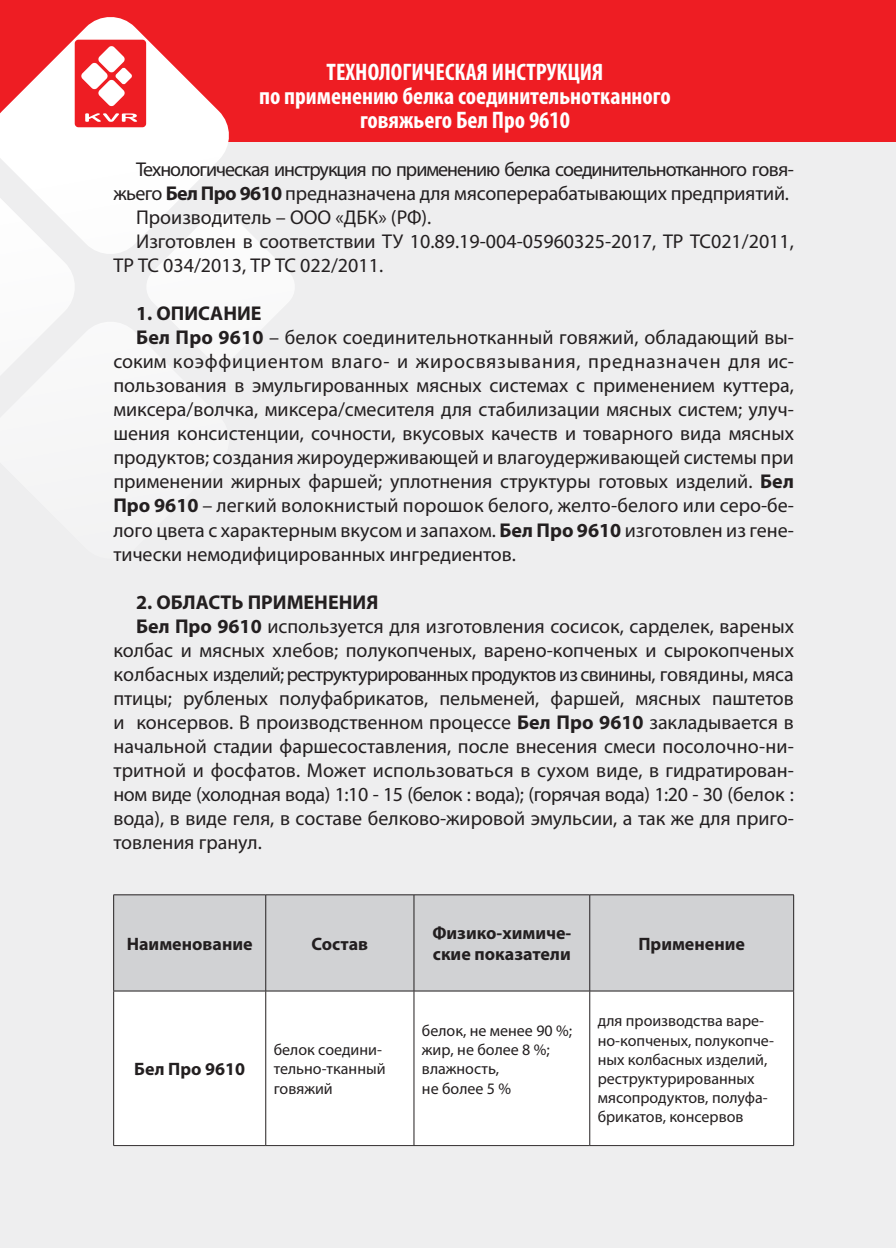
<style>
.page{position:relative;width:896px;height:1248px;background:#fff}
.page>*{position:absolute;margin:0;border:0;box-sizing:border-box;transform-origin:0 0}
.t1{font:700 condensed 24px "Myriad Pro";color:#fff}
.t2{font:20px/24px "Myriad Pro";letter-spacing:-.005em;color:#231f20;text-align:justify}
.t3{font:20px/24px "Myriad Pro";letter-spacing:-.045em;color:#231f20;text-align:right}
.t4{font:700 20px "Myriad Pro";color:#231f20}
.t5{font:700 18px/21.6px "Myriad Pro";color:#231f20}
.t6{font:16px/19.2px "Myriad Pro";color:#231f20}
.s1{font-weight:700}
</style>
<div class="page">
<div style="left:0;top:0;width:896px;height:1247px;background:#eeeeef"></div>
<div style="left:0;top:0;width:896px;height:142px;background:#ee1d23"></div>
<div style="left:113px;top:901px;width:681px;height:245px;background:#fff"></div>
<div style="left:114px;top:895px;width:679px;height:95px;background:#d1d2d4"></div>
<hr style="left:113px;top:894px;width:153px;height:1px;background:#231f20">
<hr style="left:113px;top:895px;width:1px;height:95px;background:#231f20">
<hr style="left:266px;top:894px;width:148px;height:1px;background:#231f20">
<hr style="left:414px;top:894px;width:176px;height:1px;background:#231f20">
<hr style="left:590px;top:894px;width:204px;height:1px;background:#231f20">
<hr style="left:793px;top:895px;width:1px;height:95px;background:#231f20">
<hr style="left:113px;top:990px;width:153px;height:1px;background:#231f20">
<hr style="left:113px;top:991px;width:1px;height:154px;background:#231f20">
<hr style="left:266px;top:990px;width:148px;height:1px;background:#231f20">
<hr style="left:414px;top:990px;width:176px;height:1px;background:#231f20">
<hr style="left:590px;top:990px;width:204px;height:1px;background:#231f20">
<hr style="left:793px;top:991px;width:1px;height:154px;background:#231f20">
<hr style="left:113px;top:1145px;width:153px;height:1px;background:#231f20">
<hr style="left:266px;top:1145px;width:148px;height:1px;background:#231f20">
<hr style="left:414px;top:1145px;width:176px;height:1px;background:#231f20">
<hr style="left:590px;top:1145px;width:204px;height:1px;background:#231f20">
<hr style="left:265px;top:895px;width:1px;height:95px;background:#231f20">
<hr style="left:265px;top:991px;width:1px;height:154px;background:#231f20">
<hr style="left:414px;top:895px;width:1px;height:95px;background:#231f20">
<hr style="left:589px;top:895px;width:1px;height:95px;background:#231f20">
<hr style="left:414px;top:991px;width:1px;height:154px;background:#231f20">
<hr style="left:589px;top:991px;width:1px;height:154px;background:#231f20">
<svg style="left:0;top:17px;width:229px;height:237px;fill:#fefefe"></svg>
<svg style="left:0;top:165px;width:78px;height:153px"></svg>
<svg style="left:0;top:318px;width:144px;height:54px;fill:#f8f8f9"></svg>
<svg style="left:144px;top:210px;width:150px;height:136px"></svg>
<div style="left:75px;top:40px;width:71px;height:87px;background:#ee1d23;border-radius:4px"></div>
<svg style="left:81px;top:46px;width:51px;height:60px"></svg>
<svg style="left:85px;top:113px;width:52px;height:9px"></svg>
<p class="t1" style="left:327px;top:57px;width:278px">ТЕХНОЛОГИЧЕСКАЯ ИНСТРУКЦИЯ</p>
<p class="t1" style="left:259px;top:81px;width:413px">по применению белка соединительнотканного</p>
<p class="t1" style="left:360px;top:105px;width:211px">говяжьего Бел Про 9610</p>
<p class="t3" style="left:113px;top:158px;width:682px">Технологическая инструкция по применению белка соединительнотканного говя&shy;жьего <span class="s1">Бел Про 9610</span> предназначена для мясоперерабатывающих предприятий.</p>
<p class="t2" style="left:136px;top:206px;width:297px">Производитель – ООО «ДБК» (РФ).</p>
<p class="t2" style="left:113px;top:230px;width:682px;text-indent:23px">Изготовлен в соответствии ТУ 10.89.19-004-05960325-2017, ТР ТС021/2011,<br>ТР ТС 034/2013, ТР ТС 022/2011.</p>
<p class="t4" style="left:136px;top:302px;width:127px">1. ОПИСАНИЕ</p>
<p class="t2" style="left:113px;top:326px;width:682px;text-indent:23px"><span class="s1">Бел Про 9610</span> – белок соединительнотканный говяжий, обладающий вы&shy;соким коэффициентом влаго- и жиросвязывания, предназначен для ис&shy;пользования в эмульгированных мясных системах с применением куттера, миксера/волчка, миксера/смесителя для стабилизации мясных систем; улуч&shy;шения консистенции, сочности, вкусовых качеств и товарного вида мясных продуктов; создания жироудерживающей и влагоудерживающей системы при применении жирных фаршей; уплотнения структуры готовых изделий. <span class="s1">Бел Про 9610</span> – легкий волокнистый порошок белого, желто-белого или серо-бе&shy;лого цвета с характерным вкусом и запахом. <span class="s1">Бел Про 9610</span> изготовлен из гене&shy;тически немодифицированных ингредиентов.</p>
<p class="t4" style="left:136px;top:590px;width:244px">2. ОБЛАСТЬ ПРИМЕНЕНИЯ</p>
<p class="t2" style="left:113px;top:614px;width:682px;text-indent:23px"><span class="s1">Бел Про 9610</span> используется для изготовления сосисок, сарделек, вареных колбас и мясных хлебов; полукопченых, варено-копченых и сырокопченых колбасных изделий; реструктурированных продуктов из свинины, говядины, мяса птицы; рубленых полуфабрикатов, пельменей, фаршей, мясных паштетов и консервов. В производственном процессе <span class="s1">Бел Про 9610</span> закладывается в начальной стадии фаршесоставления, после внесения смеси посолочно-ни&shy;тритной и фосфатов. Может использоваться в сухом виде, в гидратирован&shy;ном виде (холодная вода) 1:10 - 15 (белок : вода); (горячая вода) 1:20 - 30 (белок : вода), в виде геля, в составе белково-жировой эмульсии, а так же для приго&shy;товления гранул.</p>
<p class="t5" style="left:127px;top:932px;width:127px">Наименование</p>
<p class="t5" style="left:311px;top:932px;width:58px">Состав</p>
<p class="t5" style="left:432px;top:922px;width:141px">Физико-химиче&shy;ские показатели</p>
<p class="t5" style="left:638px;top:932px;width:108px">Применение</p>
<p class="t5" style="left:134px;top:1058px;width:112px">Бел Про 9610</p>
<p class="t6" style="left:274px;top:1040px;width:113px">белок соедини&shy;тельно-тканный говяжий</p>
<p class="t6" style="left:422px;top:1021px;width:152px">белок, не менее 90 %;</p>
<p class="t6" style="left:422px;top:1040px;width:129px">жир, не более 8 %;</p>
<p class="t6" style="left:422px;top:1059px;width:79px">влажность,</p>
<p class="t6" style="left:422px;top:1078px;width:91px">не более 5 %</p>
<p class="t6" style="left:598px;top:1011px;width:178px">для производства варе&shy;но-копченых, полукопче&shy;ных колбасных изделий, реструктурированных мясопродуктов, полуфа&shy;брикатов, консервов</p>
</div>
